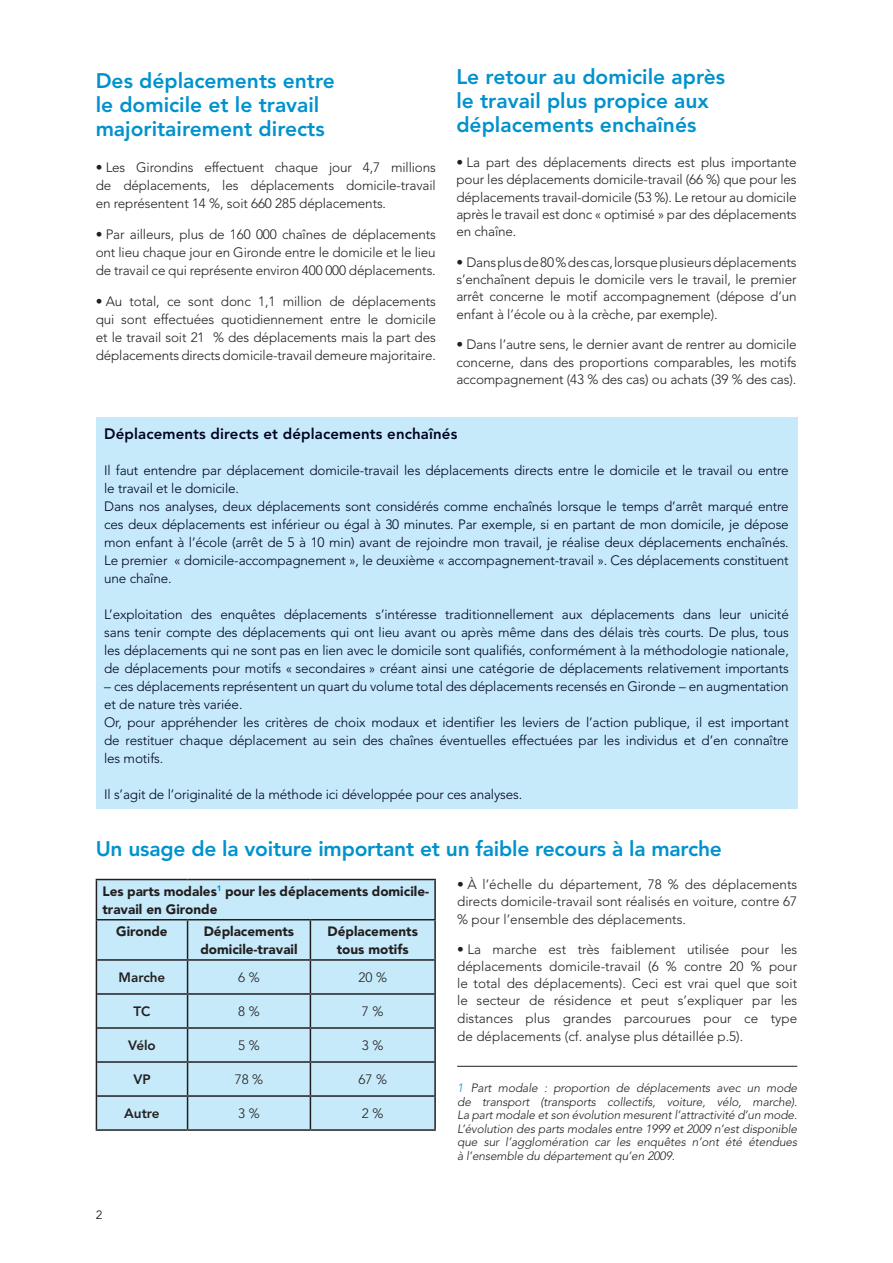
<style>
.page{position:relative;width:893px;height:1263px;background:#fff}
.page>*{position:absolute;margin:0;border:0;box-sizing:border-box;transform-origin:0 0}
.t1{font:800 21px/24px "Avenir LT Std";color:#0092cd}
.t2{font:800 15px "Avenir LT Std";letter-spacing:.01em;color:#000221}
.t3{font:300 13.5px/17.2px "Avenir LT Std";letter-spacing:-.01em;color:#231f20;text-align:justify}
.t4{font:300 13.5px/18px "Avenir LT Std";letter-spacing:-.01em;color:#000221;text-align:justify}
.t5{font:900 13.5px/18px "Avenir LT Std";color:#231f20}
.t6{font:800 13.5px "Avenir LT Std";color:#231f20}
.t7{font:italic 300 12px/13.5px "Avenir LT Std";letter-spacing:-.01em;color:#231f20;text-align:justify}
.t8{font:12px "Avenir LT Std";color:#231f20}
.s1{color:#0092cd}
</style>
<div class="page">
<div style="left:96px;top:417px;width:701px;height:392px;background:#c6eafa"></div>
<div style="left:97px;top:880px;width:337px;height:249px;background:#c6eafa"></div>
<div style="left:188px;top:960px;width:122px;height:34px;background:#c6eafa"></div>
<div style="left:188px;top:994px;width:122px;height:34px;background:#c6eafa"></div>
<hr style="left:96px;top:879px;width:92px;height:1px;background:#231f20">
<hr style="left:96px;top:880px;width:1px;height:39px;background:#231f20">
<hr style="left:188px;top:879px;width:122px;height:1px;background:#231f20">
<hr style="left:310px;top:879px;width:126px;height:1px;background:#231f20">
<hr style="left:434px;top:880px;width:2px;height:39px;background:#231f20">
<hr style="left:96px;top:919px;width:92px;height:1px;background:#231f20">
<hr style="left:96px;top:920px;width:1px;height:40px;background:#231f20">
<hr style="left:188px;top:919px;width:122px;height:1px;background:#231f20">
<hr style="left:187px;top:920px;width:1px;height:39px;background:#231f20">
<hr style="left:310px;top:919px;width:126px;height:1px;background:#231f20">
<hr style="left:310px;top:920px;width:1px;height:39px;background:#231f20">
<hr style="left:434px;top:920px;width:2px;height:40px;background:#231f20">
<hr style="left:96px;top:960px;width:1px;height:34px;background:#231f20">
<hr style="left:187px;top:961px;width:1px;height:32px;background:#231f20">
<hr style="left:310px;top:961px;width:1px;height:32px;background:#231f20">
<hr style="left:434px;top:960px;width:2px;height:34px;background:#231f20">
<hr style="left:96px;top:994px;width:1px;height:34px;background:#231f20">
<hr style="left:187px;top:995px;width:1px;height:32px;background:#231f20">
<hr style="left:310px;top:995px;width:1px;height:32px;background:#231f20">
<hr style="left:434px;top:994px;width:2px;height:34px;background:#231f20">
<hr style="left:96px;top:1028px;width:1px;height:34px;background:#231f20">
<hr style="left:187px;top:1029px;width:1px;height:32px;background:#231f20">
<hr style="left:310px;top:1029px;width:1px;height:32px;background:#231f20">
<hr style="left:434px;top:1028px;width:2px;height:34px;background:#231f20">
<hr style="left:96px;top:1062px;width:1px;height:34px;background:#231f20">
<hr style="left:187px;top:1063px;width:1px;height:32px;background:#231f20">
<hr style="left:310px;top:1063px;width:1px;height:32px;background:#231f20">
<hr style="left:434px;top:1062px;width:2px;height:34px;background:#231f20">
<hr style="left:96px;top:1096px;width:1px;height:33px;background:#231f20">
<hr style="left:187px;top:1097px;width:1px;height:32px;background:#231f20">
<hr style="left:310px;top:1097px;width:1px;height:32px;background:#231f20">
<hr style="left:434px;top:1096px;width:2px;height:33px;background:#231f20">
<hr style="left:97px;top:959px;width:91px;height:2px;background:#231f20">
<hr style="left:188px;top:959px;width:122px;height:2px;background:#231f20">
<hr style="left:310px;top:959px;width:124px;height:2px;background:#231f20">
<hr style="left:97px;top:993px;width:91px;height:2px;background:#231f20">
<hr style="left:188px;top:993px;width:122px;height:2px;background:#231f20">
<hr style="left:310px;top:993px;width:124px;height:2px;background:#231f20">
<hr style="left:97px;top:1027px;width:91px;height:2px;background:#231f20">
<hr style="left:188px;top:1027px;width:122px;height:2px;background:#231f20">
<hr style="left:310px;top:1027px;width:124px;height:2px;background:#231f20">
<hr style="left:97px;top:1061px;width:91px;height:2px;background:#231f20">
<hr style="left:188px;top:1061px;width:122px;height:2px;background:#231f20">
<hr style="left:310px;top:1061px;width:124px;height:2px;background:#231f20">
<hr style="left:97px;top:1095px;width:91px;height:2px;background:#231f20">
<hr style="left:188px;top:1095px;width:122px;height:2px;background:#231f20">
<hr style="left:310px;top:1095px;width:124px;height:2px;background:#231f20">
<hr style="left:96px;top:1129px;width:92px;height:2px;background:#231f20">
<hr style="left:188px;top:1129px;width:122px;height:2px;background:#231f20">
<hr style="left:310px;top:1129px;width:126px;height:2px;background:#231f20">
<hr style="left:457px;top:1066px;width:340px;height:1px;background:#231f20">
<p class="t1" style="left:96px;top:69px;width:241px">Des déplacements entre le domicile et le travail majoritairement directs</p>
<p class="t3" style="left:96px;top:159px;width:342px;line-height:18px">• Les Girondins effectuent chaque jour 4,7 millions de déplacements, les déplacements domicile-travail en représentent 14 %, soit 660 285 déplacements.</p>
<p class="t3" style="left:96px;top:225px;width:342px;line-height:18px">• Par ailleurs, plus de 160 000 chaînes de déplacements ont lieu chaque jour en Gironde entre le domicile et le lieu de travail ce qui représente environ 400 000 déplacements.</p>
<p class="t3" style="left:96px;top:292px;width:342px;line-height:18px">• Au total, ce sont donc 1,1 million de déplacements qui sont effectuées quotidiennement entre le domicile et le travail soit 21 % des déplacements mais la part des déplacements directs domicile-travail demeure majoritaire.</p>
<p class="t1" style="left:456px;top:65px;width:270px">Le retour au domicile après le travail plus propice aux déplacements enchaînés</p>
<p class="t3" style="left:456px;top:154px;width:342px">• La part des déplacements directs est plus importante pour les déplacements domicile-travail (66 %) que pour les déplacements travail-domicile (53 %). Le retour au domicile après le travail est donc « optimisé » par des déplacements en chaîne.</p>
<p class="t3" style="left:456px;top:254px;width:342px">• Dans plus de 80 % des cas, lorsque plusieurs déplacements s’enchaînent depuis le domicile vers le travail, le premier arrêt concerne le motif accompagnement (dépose d’un enfant à l’école ou à la crèche, par exemple).</p>
<p class="t3" style="left:456px;top:336px;width:342px">• Dans l’autre sens, le dernier avant de rentrer au domicile concerne, dans des proportions comparables, les motifs accompagnement (43 % des cas) ou achats (39 % des cas).</p>
<p class="t2" style="left:104px;top:425px;width:355px">Déplacements directs et déplacements enchaînés</p>
<p class="t4" style="left:104px;top:461px;width:686px">Il faut entendre par déplacement domicile-travail les déplacements directs entre le domicile et le travail ou entre le travail et le domicile.</p>
<p class="t4" style="left:104px;top:497px;width:686px">Dans nos analyses, deux déplacements sont considérés comme enchaînés lorsque le temps d’arrêt marqué entre ces deux déplacements est inférieur ou égal à 30 minutes. Par exemple, si en partant de mon domicile, je dépose mon enfant à l’école (arrêt de 5 à 10 min) avant de rejoindre mon travail, je réalise deux déplacements enchaînés.<br>Le premier « domicile-accompagnement », le deuxième « accompagnement-travail ». Ces déplacements constituent une chaîne.</p>
<p class="t4" style="left:104px;top:605px;width:686px">L’exploitation des enquêtes déplacements s’intéresse traditionnellement aux déplacements dans leur unicité sans tenir compte des déplacements qui ont lieu avant ou après même dans des délais très courts. De plus, tous les déplacements qui ne sont pas en lien avec le domicile sont qualifiés, conformément à la méthodologie nationale, de déplacements pour motifs « secondaires » créant ainsi une catégorie de déplacements relativement importants</p>
<p class="t4" style="left:104px;top:677px;width:686px">– ces déplacements représentent un quart du volume total des déplacements recensés en Gironde – en augmentation et de nature très variée.</p>
<p class="t4" style="left:104px;top:713px;width:686px">Or, pour appréhender les critères de choix modaux et identifier les leviers de l’action publique, il est important de restituer chaque déplacement au sein des chaînes éventuelles effectuées par les individus et d’en connaître les motifs.</p>
<p class="t4" style="left:104px;top:785px;width:420px">Il s’agit de l’originalité de la méthode ici développée pour ces analyses.</p>
<p class="t1" style="left:96px;top:836px;width:628px">Un usage de la voiture important et un faible recours à la marche</p>
<p class="t5" style="left:102px;top:882px;width:328px">Les parts modales<sup>1</sup> pour les déplacements domicile&shy;travail en Gironde</p>
<p class="t5" style="left:116px;top:922px;width:53px">Gironde</p>
<p class="t5" style="left:200px;top:922px;width:99px">Déplacements domicile-travail</p>
<p class="t5" style="left:327px;top:922px;width:92px;text-align:center">Déplacements tous motifs</p>
<p class="t6" style="left:119px;top:969px;width:48px">Marche</p>
<p class="t3" style="left:238px;top:969px;width:23px">6 %</p>
<p class="t3" style="left:358px;top:969px;width:30px">20 %</p>
<p class="t6" style="left:133px;top:1003px;width:18px">TC</p>
<p class="t3" style="left:238px;top:1003px;width:23px">8 %</p>
<p class="t3" style="left:362px;top:1003px;width:23px">7 %</p>
<p class="t6" style="left:128px;top:1037px;width:29px">Vélo</p>
<p class="t3" style="left:238px;top:1037px;width:23px">5 %</p>
<p class="t3" style="left:362px;top:1037px;width:23px">3 %</p>
<p class="t6" style="left:133px;top:1071px;width:19px">VP</p>
<p class="t3" style="left:235px;top:1071px;width:30px">78 %</p>
<p class="t3" style="left:358px;top:1071px;width:30px">67 %</p>
<p class="t6" style="left:124px;top:1105px;width:37px">Autre</p>
<p class="t3" style="left:238px;top:1105px;width:23px">3 %</p>
<p class="t3" style="left:362px;top:1105px;width:23px">2 %</p>
<p class="t3" style="left:457px;top:876px;width:342px">• À l’échelle du département, 78 % des déplacements directs domicile-travail sont réalisés en voiture, contre 67 % pour l’ensemble des déplacements.</p>
<p class="t3" style="left:457px;top:940px;width:342px">• La marche est très faiblement utilisée pour les déplacements domicile-travail (6 % contre 20 % pour le total des déplacements). Ceci est vrai quel que soit le secteur de résidence et peut s’expliquer par les distances plus grandes parcourues pour ce type de déplacements (cf. analyse plus détaillée p.5).</p>
<p class="t7" style="left:457px;top:1082px;width:342px"><span class="s1">1</span> Part modale : proportion de déplacements avec un mode de transport (transports collectifs, voiture, vélo, marche).<br>La part modale et son évolution mesurent l’attractivité d’un mode.<br>L’évolution des parts modales entre 1999 et 2009 n’est disponible que sur l’agglomération car les enquêtes n’ont été étendues à l’ensemble du département qu’en 2009.</p>
<p class="t8" style="left:96px;top:1207px;width:8px">2</p>
</div>
